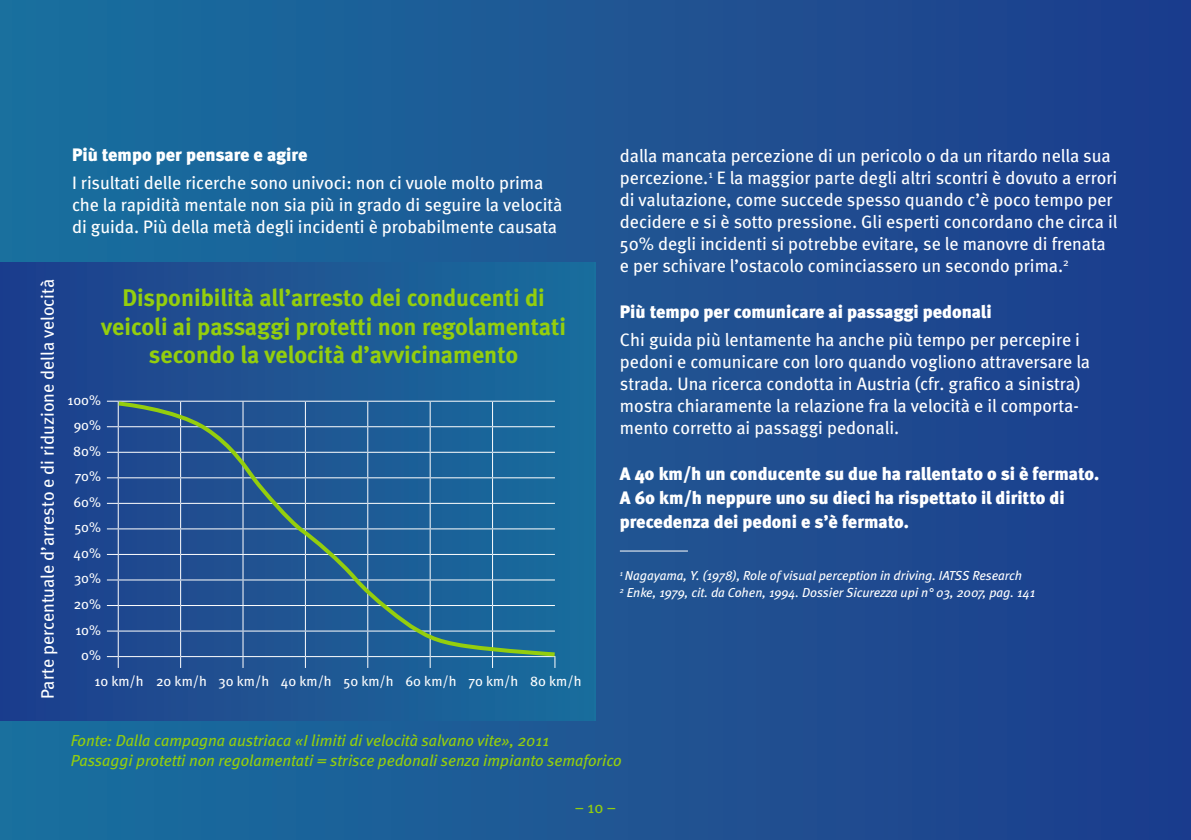
<style>
.page{position:relative;width:1191px;height:840px;background:#fff}
.page>*{position:absolute;margin:0;border:0;box-sizing:border-box;transform-origin:0 0}
.t1{font:700 24px/28.8px "Meta";color:#94ce0d;text-align:center}
.t2{font:18px/22px "Meta";color:#fff}
.t3{font:900 18px/24px "Meta";color:#fff}
.t4{font:italic 16px/20px "Meta";color:#94ce0d}
.t5{font:16px "Meta";color:#94ce0d}
.t6{font:14px "Meta";color:#fff}
.t7{font:italic 13px/17px "Meta";color:#fff}
</style>
<div class="page">
<div style="left:0;top:0;width:1191px;height:839px;background:linear-gradient(to right,#1a709e,#1f3c8b)"></div>
<div style="left:0;top:262px;width:595px;height:458px;background:linear-gradient(to right,#1f3d8b,#1a6e9d)"></div>
<svg style="left:107px;top:400px;width:12px;height:267px;background:#264e93"></svg>
<svg style="left:115px;top:399px;width:443px;height:259px;background:#2b6398"></svg>
<hr style="left:620px;top:550px;width:68px;height:1px;background:#fff">
<p class="t3" style="left:72px;top:143px;width:237px">Più tempo per pensare e agire</p>
<p class="t2" style="left:72px;top:171px;width:492px">I risultati delle ricerche sono univoci: non ci vuole molto prima che la rapidità mentale non sia più in grado di seguire la velocità di guida. Più della metà degli incidenti è probabilmente causata</p>
<p class="t2" style="left:36px;top:698px;width:421px;rotate:-90deg">Parte percentuale d’arresto e di riduzione della velocità</p>
<h1 class="t1" style="left:101px;top:282px;width:466px">Disponibilità all’arresto dei conducenti di veicoli ai passaggi protetti non regolamentati secondo la velocità d’avvicinamento</h1>
<p class="t6" style="left:68px;top:391px;width:35px">100%</p>
<p class="t6" style="left:74px;top:417px;width:29px">90%</p>
<p class="t6" style="left:73px;top:442px;width:29px">80%</p>
<p class="t6" style="left:75px;top:468px;width:28px">70%</p>
<p class="t6" style="left:73px;top:493px;width:29px">60%</p>
<p class="t6" style="left:74px;top:519px;width:28px">50%</p>
<p class="t6" style="left:74px;top:544px;width:29px">40%</p>
<p class="t6" style="left:74px;top:570px;width:28px">30%</p>
<p class="t6" style="left:74px;top:595px;width:29px">20%</p>
<p class="t6" style="left:75px;top:621px;width:27px">10%</p>
<p class="t6" style="left:81px;top:646px;width:21px">0%</p>
<p class="t6" style="left:94px;top:672px;width:488px">10 km/h 20 km/h 30 km/h 40 km/h 50 km/h 60 km/h 70 km/h 80 km/h</p>
<p class="t2" style="left:620px;top:144px;width:499px">dalla mancata percezione di un pericolo o da un ritardo nella sua percezione.<sup>1</sup> E la maggior parte degli altri scontri è dovuto a errori di valutazione, come succede spesso quando c’è poco tempo per decidere e si è sotto pressione. Gli esperti concordano che circa il 50% degli incidenti si potrebbe evitare, se le manovre di frenata e per schivare l’ostacolo cominciassero un secondo prima.<sup>2</sup></p>
<p class="t3" style="left:620px;top:299px;width:373px">Più tempo per comunicare ai passaggi pedonali</p>
<p class="t2" style="left:620px;top:328px;width:472px">Chi guida più lentamente ha anche più tempo per percepire i pedoni e comunicare con loro quando vogliono attraversare la strada. Una ricerca condotta in Austria (cfr. grafico a sinistra) mostra chiaramente la relazione fra la velocità e il comporta&shy;mento corretto ai passaggi pedonali.</p>
<p class="t3" style="left:620px;top:461px;width:481px">A 40 km/h un conducente su due ha rallentato o si è fermato.<br>A 60 km/h neppure uno su dieci ha rispettato il diritto di precedenza dei pedoni e s’è fermato.</p>
<p class="t7" style="left:620px;top:566px;width:417px"><sup>1</sup> Nagayama, Y. (1978), Role of visual perception in driving. IATSS Research<br><sup>2</sup> Enke, 1979, cit. da Cohen, 1994. Dossier Sicurezza upi n° 03, 2007, pag. 141</p>
<p class="t4" style="left:71px;top:730px;width:552px">Fonte: Dalla campagna austriaca «I limiti di velocità salvano vite», 2011<br>Passaggi protetti non regolamentati = strisce pedonali senza impianto semaforico</p>
<p class="t5" style="left:575px;top:797px;width:43px">– 10 –</p>
</div>
